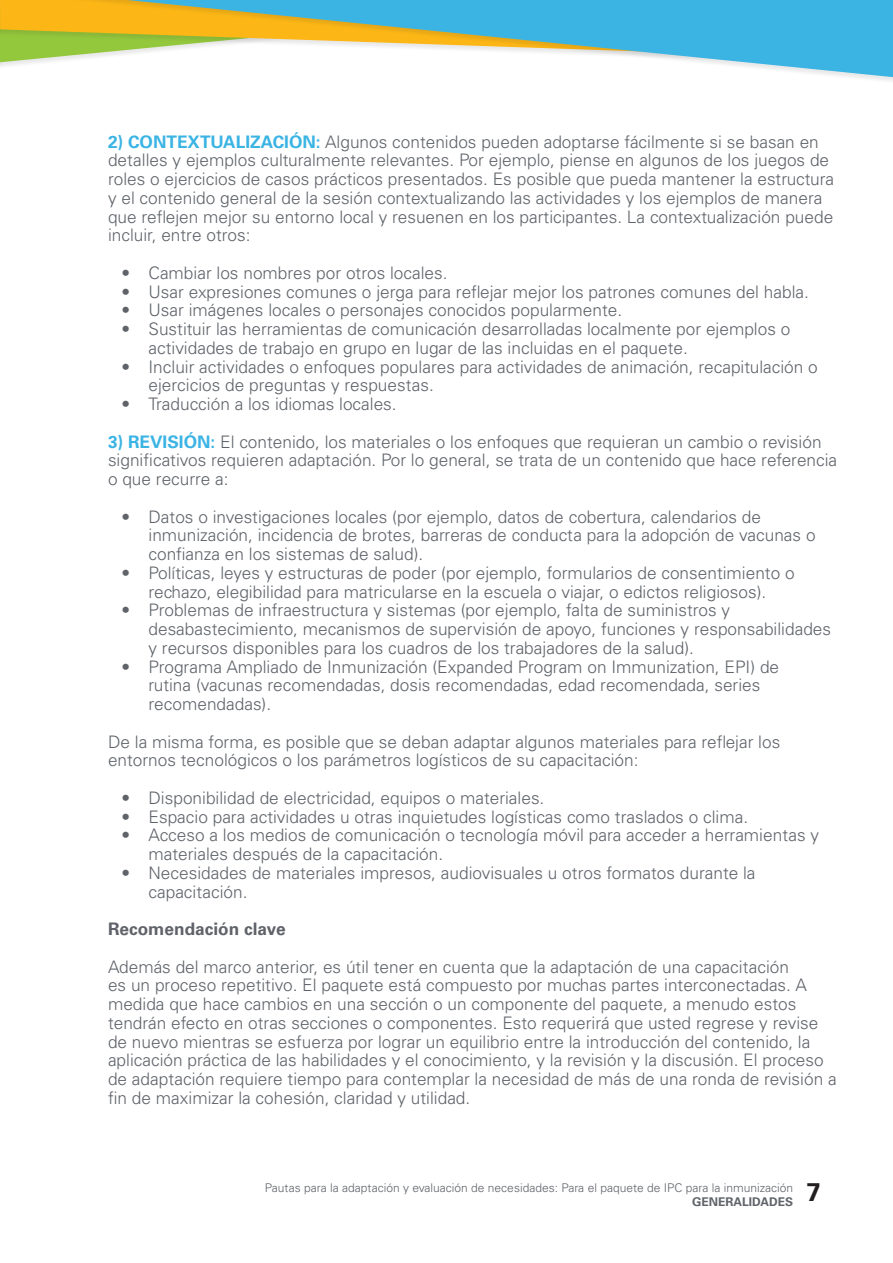
<style>
.page{position:relative;width:893px;height:1263px;background:#fff}
.page>*{position:absolute;margin:0;border:0;box-sizing:border-box;transform-origin:0 0}
.t1{font:300 17.25px/18.8px "Univers LT Std";color:#5f6369}
.t2{font:700 17.25px "Univers LT Std";color:#5f6369}
.t3{font:300 12px "Univers LT Std";color:#5f6369}
.t4{font:700 12px "Univers LT Std";color:#5f6369}
.s1{font-weight:700;color:#3bb4e4}
.s2{font-weight:700;font-size:25.5px;color:#231f20}
</style>
<div class="page">
<svg style="left:0;top:0;width:893px;height:78px"></svg>
<p class="t1" style="left:108px;top:132px;width:728px"><span class="s1">2) CONTEXTUALIZACIÓN:</span> Algunos contenidos pueden adoptarse fácilmente si se basan en detalles y ejemplos culturalmente relevantes. Por ejemplo, piense en algunos de los juegos de roles o ejercicios de casos prácticos presentados. Es posible que pueda mantener la estructura y el contenido general de la sesión contextualizando las actividades y los ejemplos de manera que reflejen mejor su entorno local y resuenen en los participantes. La contextualización puede incluir, entre otros:</p>
<p class="t1" style="left:122px;top:263px;width:328px">• Cambiar los nombres por otros locales.</p>
<p class="t1" style="left:122px;top:282px;width:689px">• Usar expresiones comunes o jerga para reflejar mejor los patrones comunes del habla.</p>
<p class="t1" style="left:122px;top:301px;width:502px">• Usar imágenes locales o personajes conocidos popularmente.</p>
<p class="t1" style="left:149px;top:320px;width:643px;text-indent:-27px">• Sustituir las herramientas de comunicación desarrolladas localmente por ejemplos o actividades de trabajo en grupo en lugar de las incluidas en el paquete.</p>
<p class="t1" style="left:149px;top:357px;width:671px;text-indent:-27px">• Incluir actividades o enfoques populares para actividades de animación, recapitulación o ejercicios de preguntas y respuestas.</p>
<p class="t1" style="left:122px;top:395px;width:277px">• Traducción a los idiomas locales.</p>
<p class="t1" style="left:108px;top:432px;width:731px"><span class="s1">3) REVISIÓN:</span> El contenido, los materiales o los enfoques que requieran un cambio o revisión significativos requieren adaptación. Por lo general, se trata de un contenido que hace referencia o que recurre a:</p>
<p class="t1" style="left:149px;top:507px;width:669px;text-indent:-27px">• Datos o investigaciones locales (por ejemplo, datos de cobertura, calendarios de inmunización, incidencia de brotes, barreras de conducta para la adopción de vacunas o confianza en los sistemas de salud).</p>
<p class="t1" style="left:122px;top:563px;width:675px;text-align:center">• Políticas, leyes y estructuras de poder (por ejemplo, formularios de consentimiento o rechazo, elegibilidad para matricularse en la escuela o viajar, o edictos religiosos).</p>
<p class="t1" style="left:149px;top:601px;width:684px;text-indent:-27px">• Problemas de infraestructura y sistemas (por ejemplo, falta de suministros y desabastecimiento, mecanismos de supervisión de apoyo, funciones y responsabilidades y recursos disponibles para los cuadros de los trabajadores de la salud).</p>
<p class="t1" style="left:149px;top:657px;width:632px;text-indent:-27px">• Programa Ampliado de Inmunización (Expanded Program on Immunization, EPI) de rutina (vacunas recomendadas, dosis recomendadas, edad recomendada, series recomendadas).</p>
<p class="t1" style="left:108px;top:732px;width:674px">De la misma forma, es posible que se deban adaptar algunos materiales para reflejar los entornos tecnológicos o los parámetros logísticos de su capacitación:</p>
<p class="t1" style="left:122px;top:788px;width:424px">• Disponibilidad de electricidad, equipos o materiales.</p>
<p class="t1" style="left:122px;top:807px;width:628px">• Espacio para actividades u otras inquietudes logísticas como traslados o clima.</p>
<p class="t1" style="left:149px;top:826px;width:672px;text-indent:-27px">• Acceso a los medios de comunicación o tecnología móvil para acceder a herramientas y materiales después de la capacitación.</p>
<p class="t1" style="left:149px;top:863px;width:609px;text-indent:-27px">• Necesidades de materiales impresos, audiovisuales u otros formatos durante la capacitación.</p>
<p class="t2" style="left:108px;top:919px;width:179px">Recomendación clave</p>
<p class="t1" style="left:108px;top:957px;width:730px">Además del marco anterior, es útil tener en cuenta que la adaptación de una capacitación<br>es un proceso repetitivo. El paquete está compuesto por muchas partes interconectadas. A medida que hace cambios en una sección o un componente del paquete, a menudo estos tendrán efecto en otras secciones o componentes. Esto requerirá que usted regrese y revise de nuevo mientras se esfuerza por lograr un equilibrio entre la introducción del contenido, la aplicación práctica de las habilidades y el conocimiento, y la revisión y la discusión. El proceso de adaptación requiere tiempo para contemplar la necesidad de más de una ronda de revisión a fin de maximizar la cohesión, claridad y utilidad.</p>
<p class="t3" style="left:265px;top:1180px;width:557px">Pautas para la adaptación y evaluación de necesidades: Para el paquete de IPC para la inmunización <span class="s2">7</span></p>
<p class="t4" style="left:692px;top:1195px;width:102px">GENERALIDADES</p>
</div>
